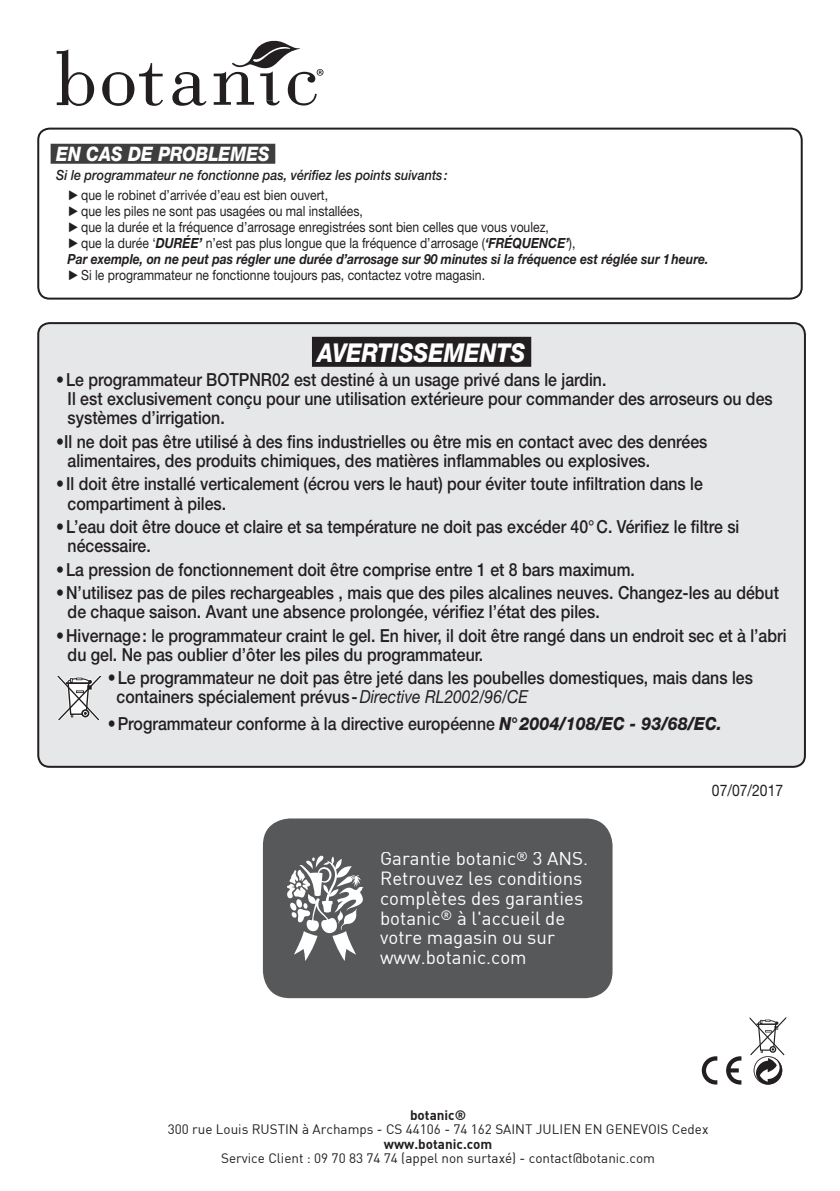
<style>
.page{position:relative;width:840px;height:1191px;background:#fff}
.page>*{position:absolute;margin:0;border:0;box-sizing:border-box;transform-origin:0 0}
.Avertissements{font:italic 800 26px "Helvetica Neue LT Pro";color:#fff;scale:.86 1}
.Intertitres{font:italic 800 20px "Helvetica Neue LT Pro";color:#fff;scale:.86 1}
.t1{font:18.6px/19.8px "DIN";color:#fff}
.Avert__TXT{font:500 18px/19px "Helvetica Neue LT Pro";color:#231f20;scale:.88 1}
.texte_principal{font:16px "Helvetica Neue LT Pro";color:#231f20;scale:.87 1}
.texte_principal-2{font:14px/16px "Helvetica Neue LT Pro";color:#231f20;scale:.87 1}
.Intro{font:italic 500 14px "Helvetica Neue LT Pro";color:#231f20;scale:.9 1}
.t2{font:13.4px/14.2px "DIN";color:#231f20;text-align:center}
.s1{font-family:"Arial"}
.s2{font-weight:700;font-style:italic}
.s3{font-weight:400;font-style:italic}
.s4{font-weight:800;font-style:italic}
.s5{font-family:"DIN Bold"}
</style>
<div class="page">
<svg style="left:57px;top:49px;width:37px;height:56px"></svg>
<svg style="left:102px;top:63px;width:61px;height:42px"></svg>
<svg style="left:172px;top:72px;width:34px;height:33px"></svg>
<svg style="left:213px;top:41px;width:110px;height:64px"></svg>
<div style="left:38px;top:323px;width:766px;height:444px;background:#e6e7e9;border-radius:11px"></div>
<div style="left:312px;top:337px;width:219px;height:30px;background:#231f20"></div>
<div style="left:37px;top:322px;width:768px;height:446px;border:2px solid #231f20;border-radius:11px"></div>
<svg style="left:749px;top:1017px;width:37px;height:68px"></svg>
<svg style="left:701px;top:1056px;width:16px;height:28px"></svg>
<svg style="left:726px;top:1056px;width:15px;height:28px"></svg>
<div style="left:51px;top:144px;width:224px;height:20px;background:#3e3e3f"></div>
<div style="left:37px;top:128px;width:765px;height:172px;border:2px solid #231f20;border-radius:11px"></div>
<div style="left:263px;top:818px;width:349px;height:180px;background:#57585a;border-radius:27px"></div>
<svg style="left:287px;top:855px;width:76px;height:106px"></svg>
<svg style="left:57px;top:676px;width:45px;height:45px"></svg>
<p class="Intertitres" style="left:56px;top:142px;width:249px">EN CAS DE PROBLEMES</p>
<p class="Intro" style="left:56px;top:167px;width:436px">Si le programmateur ne fonctionne pas, vérifiez les points suivants :</p>
<p class="texte_principal-2" style="left:68px;top:187px;width:737px"><span class="s1">►</span>que le robinet d’arrivée d’eau est bien ouvert,<br><span class="s1">►</span>que les piles ne sont pas usagées ou mal installées,<br><span class="s1">►</span>que la durée et la fréquence d’arrosage enregistrées sont bien celles que vous voulez,<br><span class="s1">►</span>que la durée ‘<span class="s2">DURÉE’</span> n’est pas plus longue que la fréquence d’arrosage (<span class="s2">‘FRÉQUENCE’</span>),<br><span class="s2">Par exemple, on ne peut pas régler une durée d’arrosage sur 90 minutes si la fréquence est réglée sur 1heure. </span><span class="s1">►</span> Si le programmateur ne fonctionne toujours pas, contactez votre magasin.</p>
<p class="Avertissements" style="left:317px;top:337px;width:243px">AVERTISSEMENTS</p>
<p class="Avert__TXT" style="left:68px;top:370px;width:802px;text-indent:-11px">• Le programmateur BOTPNR02 est destiné à un usage privé dans le jardin.<br>Il est exclusivement conçu pour une utilisation extérieure pour commander des arroseurs ou des systèmes d’irrigation.</p>
<p class="Avert__TXT" style="left:68px;top:432px;width:728px;text-indent:-11px">•Il ne doit pas être utilisé à des fins industrielles ou être mis en contact avec des denrées alimentaires, des produits chimiques, des matières inflammables ou explosives.</p>
<p class="Avert__TXT" style="left:68px;top:474px;width:723px;text-indent:-11px">• Il doit être installé verticalement (écrou vers le haut) pour éviter toute infiltration dans le compartiment à piles.</p>
<p class="Avert__TXT" style="left:68px;top:517px;width:764px;text-indent:-11px">• L’eau doit être douce et claire et sa température ne doit pas excéder 40° C. Vérifiez le filtre si nécessaire.</p>
<p class="Avert__TXT" style="left:56px;top:559px;width:658px">• La pression de fonctionnement doit être comprise entre 1 et 8 bars maximum.</p>
<p class="Avert__TXT" style="left:68px;top:583px;width:809px;text-indent:-11px">• N’utilisez pas de piles rechargeables , mais que des piles alcalines neuves. Changez-les au début de chaque saison. Avant une absence prolongée, vérifiez l’état des piles.</p>
<p class="Avert__TXT" style="left:68px;top:625px;width:818px;text-indent:-11px">• Hivernage : le programmateur craint le gel. En hiver, il doit être rangé dans un endroit sec et à l’abri du gel. Ne pas oublier d’ôter les piles du programmateur.</p>
<p class="Avert__TXT" style="left:117px;top:668px;width:724px;text-indent:-9px">• Le programmateur ne doit pas être jeté dans les poubelles domestiques, mais dans les containers spécialement prévus - <span class="s3">Directive RL2002/96/CE</span></p>
<p class="Avert__TXT" style="left:108px;top:713px;width:698px">• Programmateur conforme à la directive européenne <span class="s4">N°2004/108/EC - 93/68/EC.</span></p>
<p class="t1" style="left:380px;top:848px;width:209px">Garantie botanic<sup>®</sup> 3 ANS.<br>Retrouvez les conditions complètes des garanties botanic<sup>®</sup> à l'accueil de votre magasin ou sur www.botanic.com</p>
<p class="texte_principal" style="left:711px;top:780px;width:83px">07/07/2017</p>
<p class="t2" style="left:168px;top:1107px;width:542px"><span class="s5">botanic®<br></span>300 rue Louis RUSTIN à Archamps - CS 44106 - 74 162 SAINT JULIEN EN GENEVOIS Cedex <span class="s5">www.botanic.com<br></span>Service Client : 09 70 83 74 74 (appel non surtaxé) - contact@botanic.com</p>
</div>
